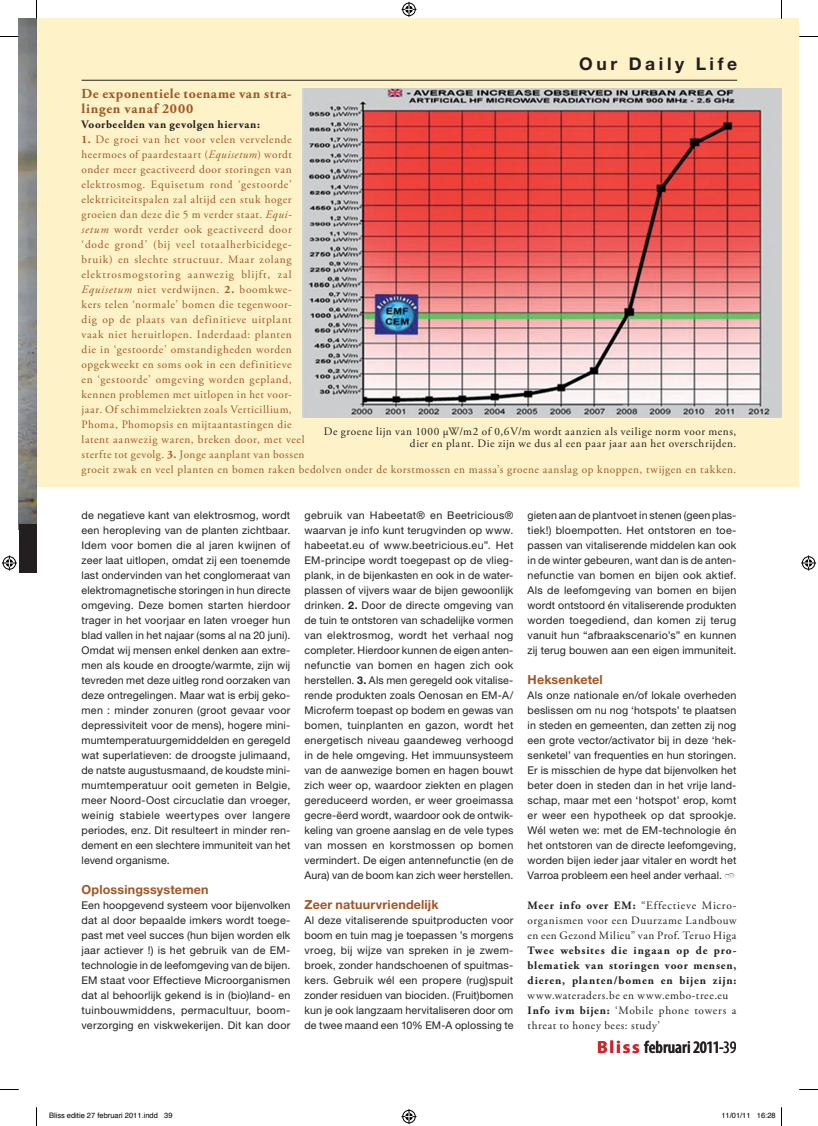
<style>
.page{position:relative;width:818px;height:1126px;background:#fff}
.page>*{position:absolute;margin:0;border:0;box-sizing:border-box;transform-origin:0 0}
.t1{font:600 condensed 17.5px "Myriad Pro";color:#231f20}
.t2{font:700 17.5px "Helvetica Neue";letter-spacing:.205em;color:#231f20}
.t3{font:700 13.75px/15px "Adobe Garamond Pro";letter-spacing:.045em;color:#9f5622}
.t4{font:700 12.5px "Helvetica Neue";letter-spacing:.015em;color:#9f5622}
.t5{font:11.25px/15px "Adobe Garamond Pro";letter-spacing:.055em;color:#9f5622}
.t6{font:11.25px/15px "Adobe Garamond Pro";letter-spacing:.05em;color:#231f20;text-align:justify}
.t7{font:700 11.25px/15px "Adobe Garamond Pro";letter-spacing:.065em;color:#231f20;text-align:justify}
.t8{font:10.62px/15px "Helvetica Neue";letter-spacing:.015em;color:#231f20;text-align:justify}
.t9{font:7.5px "Helvetica";color:#000}
.s1{font-weight:700}
.s2{font-style:italic}
.s3{font-weight:700;font-stretch:normal;color:#d1232a}
.s4{font-weight:400}
</style>
<div class="page">
<div style="left:36px;top:19px;width:762px;height:467px;background:#fef3c8"></div>
<img style="left:302px;top:88px;width:478px;height:329px">
<img style="left:19px;top:19px;width:17px;height:505px">
<div style="left:19px;top:524px;width:17px;height:48px;background:#231f20"></div>
<hr style="left:81px;top:80px;width:655px;height:1px;background:#231f20">
<svg style="left:0;top:36px;width:19px;height:1px"></svg>
<svg style="left:798px;top:36px;width:19px;height:1px"></svg>
<svg style="left:0;top:1089px;width:19px;height:1px"></svg>
<svg style="left:799px;top:1089px;width:18px;height:1px"></svg>
<svg style="left:36px;top:0;width:1px;height:19px"></svg>
<svg style="left:36px;top:1107px;width:1px;height:18px"></svg>
<svg style="left:401px;top:2px;width:15px;height:15px"></svg>
<svg style="left:401px;top:1109px;width:15px;height:14px"></svg>
<svg style="left:2px;top:555px;width:15px;height:15px"></svg>
<svg style="left:801px;top:555px;width:14px;height:15px"></svg>
<h1 class="t2" style="left:579px;top:53px;width:159px">Our Daily Life</h1>
<p class="t3" style="left:81px;top:86px;width:211px">De exponentiele toename van stra&shy;lingen vanaf 2000</p>
<p class="t7" style="left:81px;top:117px;width:180px">Voorbeelden van gevolgen hiervan:</p>
<p class="t5" style="left:81px;top:132px;width:656px"><span class="s1">1.</span> De groei van het voor velen vervelende<br>heermoes of paardestaart (<span class="s2">Equisetum</span>) wordt<br>onder meer geactiveerd door storingen van<br>elektrosmog. Equisetum rond ‘gestoorde’<br>elektriciteitspalen zal altijd een stuk hoger<br>groeien dan deze die 5 m verder staat. <span class="s2">Equi-<br>setum</span> wordt verder ook geactiveerd door<br>‘dode grond’ (bij veel totaalherbicidege-<br>bruik) en slechte structuur. Maar zolang<br>elektrosmogstoring aanwezig blijft, zal<br><span class="s2">Equisetum</span> niet verdwijnen. <span class="s1">2.</span> boomkwe-<br>kers telen ‘normale’ bomen die tegenwoor-<br>dig op de plaats van definitieve uitplant<br>vaak niet heruitlopen. Inderdaad: planten<br>die in ‘gestoorde’ omstandigheden worden<br>opgekweekt en soms ook in een definitieve<br>en ‘gestoorde’ omgeving worden gepland,<br>kennen problemen met uitlopen in het voor-<br>jaar. Of schimmelziekten zoals Verticillium,<br>Phoma, Phomopsis en mijtaantastingen die<br>latent aanwezig waren, breken door, met veel<br>sterfte tot gevolg. <span class="s1">3.</span> Jonge aanplant van bossen<br>groeit zwak en veel planten en bomen raken bedolven onder de korstmossen en massa’s groene aanslag op knoppen, twijgen en takken.</p>
<p class="t6" style="left:323px;top:425px;width:414px;line-height:12.5px;text-align:right">De groene lijn van 1000 µW/m2 of 0,6V/m wordt aanzien als veilige norm voor mens, dier en plant. Die zijn we dus al een paar jaar aan het overschrijden.</p>
<p class="t8" style="left:81px;top:507px;width:210px">de negatieve kant van elektrosmog, wordt een heropleving van de planten zichtbaar.<br>Idem voor bomen die al jaren kwijnen of zeer laat uitlopen, omdat zij een toenemde last ondervinden van het conglomeraat van elektromagnetische storingen in hun directe omgeving. Deze bomen starten hierdoor trager in het voorjaar en laten vroeger hun blad vallen in het najaar (soms al na 20 juni).<br>Omdat wij mensen enkel denken aan extre&shy;men als koude en droogte/warmte, zijn wij tevreden met deze uitleg rond oorzaken van deze ontregelingen. Maar wat is erbij geko&shy;men : minder zonuren (groot gevaar voor depressiviteit voor de mens), hogere mini&shy;mumtemperatuurgemiddelden en geregeld wat superlatieven: de droogste julimaand, de natste augustusmaand, de koudste mini&shy;mumtemperatuur ooit gemeten in Belgie, meer Noord-Oost circuclatie dan vroeger, weinig stabiele weertypes over langere periodes, enz. Dit resulteert in minder ren&shy;dement en een slechtere immuniteit van het levend organisme.</p>
<p class="t4" style="left:81px;top:881px;width:128px">Oplossingssystemen</p>
<p class="t8" style="left:81px;top:897px;width:210px">Een hoopgevend systeem voor bijenvolken dat al door bepaalde imkers wordt toege&shy;past met veel succes (hun bijen worden elk jaar actiever !) is het gebruik van de EM&shy;technologie in de leefomgeving van de bijen.<br>EM staat voor Effectieve Microorganismen dat al behoorlijk gekend is in (bio)land- en tuinbouwmiddens, permacultuur, boom&shy;verzorging en viskwekerijen. Dit kan door</p>
<p class="t8" style="left:304px;top:507px;width:210px">gebruik van Habeetat® en Beetricious® waarvan je info kunt terugvinden op www. habeetat.eu of www.beetricious.eu”. Het EM-principe wordt toegepast op de vlieg&shy;plank, in de bijenkasten en ook in de water&shy;plassen of vijvers waar de bijen gewoonlijk drinken. <span class="s1">2.</span> Door de directe omgeving van de tuin te ontstoren van schadelijke vormen van elektrosmog, wordt het verhaal nog completer. Hierdoor kunnen de eigen anten&shy;nefunctie van bomen en hagen zich ook herstellen. <span class="s1">3.</span> Als men geregeld ook vitalise&shy;rende produkten zoals Oenosan en EM-A/ Microferm toepast op bodem en gewas van bomen, tuinplanten en gazon, wordt het energetisch niveau gaandeweg verhoogd in de hele omgeving. Het immuunsysteem van de aanwezige bomen en hagen bouwt zich weer op, waardoor ziekten en plagen gereduceerd worden, er weer groeimassa gecre-ëerd wordt, waardoor ook de ontwik&shy;keling van groene aanslag en de vele types van mossen en korstmossen op bomen vermindert. De eigen antennefunctie (en de Aura) van de boom kan zich weer herstellen.</p>
<p class="t4" style="left:304px;top:896px;width:135px">Zeer natuurvriendelijk</p>
<p class="t8" style="left:304px;top:912px;width:210px">Al deze vitaliserende spuitproducten voor boom en tuin mag je toepassen ’s morgens vroeg, bij wijze van spreken in je zwem&shy;broek, zonder handschoenen of spuitmas&shy;kers. Gebruik wél een propere (rug)spuit zonder residuen van biociden. (Fruit)bomen kun je ook langzaam hervitaliseren door om de twee maand een 10% EM-A oplossing te</p>
<p class="t8" style="left:527px;top:507px;width:210px">gieten aan de plantvoet in stenen (geen plas&shy;tiek!) bloempotten. Het ontstoren en toe&shy;passen van vitaliserende middelen kan ook in de winter gebeuren, want dan is de anten&shy;nefunctie van bomen en bijen ook aktief.<br>Als de leefomgeving van bomen en bijen wordt ontstoord én vitaliserende produkten worden toegediend, dan komen zij terug vanuit hun “afbraakscenario’s” en kunnen zij terug bouwen aan een eigen immuniteit.</p>
<p class="t4" style="left:527px;top:671px;width:77px">Heksenketel</p>
<p class="t8" style="left:527px;top:687px;width:210px">Als onze nationale en/of lokale overheden beslissen om nu nog ‘hotspots’ te plaatsen in steden en gemeenten, dan zetten zij nog een grote vector/activator bij in deze ‘hek&shy;senketel’ van frequenties en hun storingen.<br>Er is misschien de hype dat bijenvolken het beter doen in steden dan in het vrije land&shy;schap, maar met een ‘hotspot’ erop, komt er weer een hypotheek op dat sprookje.<br>Wél weten we: met de EM-technologie én het ontstoren van de directe leefomgeving, worden bijen ieder jaar vitaler en wordt het Varroa probleem een heel ander verhaal. •</p>
<p class="t6" style="left:527px;top:897px;width:210px"><span class="s1">Meer info over EM:</span> “Effectieve Micro&shy;organismen voor een Duurzame Landbouw en een Gezond Milieu” van Prof. Teruo Higa</p>
<p class="t7" style="left:527px;top:942px;width:210px">Twee websites die ingaan op de pro&shy;blematiek van storingen voor mensen, dieren, planten/bomen en bijen zijn:</p>
<p class="t6" style="left:527px;top:987px;width:210px;text-align:left">www.wateraders.be en www.embo-tree.eu<br><span class="s1">Info ivm bijen:</span> ‘Mobile phone towers a threat to honey bees: study’</p>
<h1 class="t1" style="left:596px;top:1036px;width:141px"><span class="s3">Bliss</span> februari 2011-<span class="s4">39</span></h1>
<p class="t9" style="left:49px;top:1109px;width:125px">Bliss editie 27 februari 2011.indd 39</p>
<p class="t9" style="left:721px;top:1109px;width:56px">11/01/11 16:28</p>
</div>
